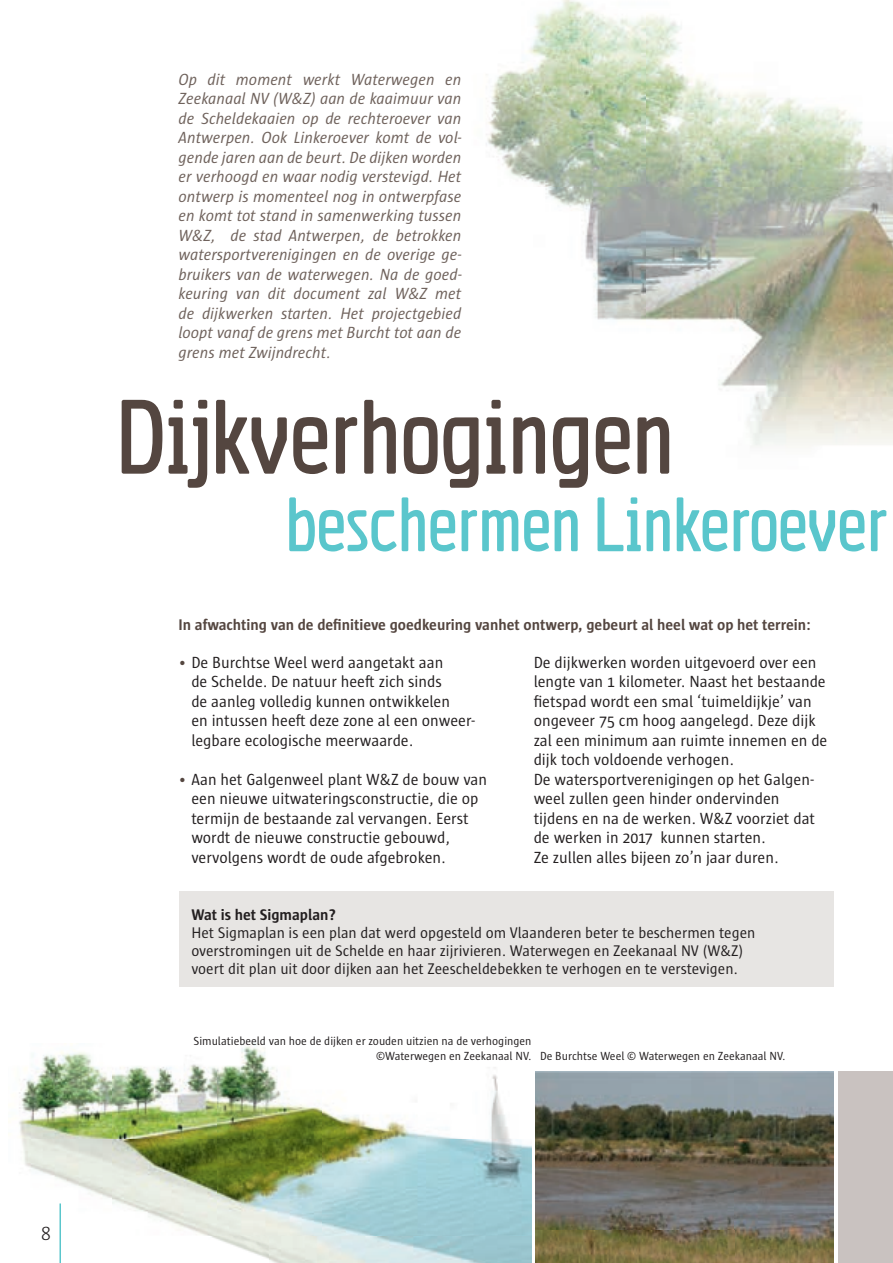
<style>
.page{position:relative;width:893px;height:1263px;background:#fff}
.page>*{position:absolute;margin:0;border:0;box-sizing:border-box;transform-origin:0 0}
.t1{font:72px "Antwerpen Tall Tall";color:#544640}
.t2{font:52.5px "Antwerpen Tall Tall";color:#5ac6cc}
.t3{font:300 19.5px "Sun Antwerpen";color:#231f20}
.t4{font:16.5px/19.5px "Sun Antwerpen";color:#231f20}
.t5{font:italic 16.5px/19.5px "Sun Antwerpen";color:#6f625c;text-align:justify}
.t6{font:15.75px/18px "Sun Antwerpen";color:#231f20}
.t7{font:700 15.75px "Sun Antwerpen";color:#544640}
.t8{font:700 15.75px "Sun Antwerpen";color:#231f20}
.t9{font:12px/15px "Sun Antwerpen";color:#231f20}
.s1{color:#544640}
</style>
<div class="page">
<img style="left:536px;top:1071px;width:297px;height:192px">
<img style="left:19px;top:1043px;width:512px;height:220px">
<img style="left:486px;top:0;width:407px;height:446px">
<div style="left:179px;top:891px;width:654px;height:95px;background:#e7e5e3"></div>
<div style="left:838px;top:1071px;width:55px;height:192px;background:#c9c2c0"></div>
<hr style="left:59px;top:1203px;width:2px;height:60px;background:#5ac6cc">
<p class="t3" style="left:41px;top:1222px;width:11px">8</p>
<p class="t5" style="left:179px;top:69px;width:284px">Op dit moment werkt Waterwegen en Zeekanaal NV (W&amp;Z) aan de kaaimuur van de Scheldekaaien op de rechteroever van Antwerpen. Ook Linkeroever komt de vol&shy;gende jaren aan de beurt. De dijken worden er verhoogd en waar nodig verstevigd. Het ontwerp is momenteel nog in ontwerpfase en komt tot stand in samenwerking tussen W&amp;Z, de stad Antwerpen, de betrokken watersportverenigingen en de overige ge&shy;bruikers van de waterwegen. Na de goed&shy;keuring van dit document zal W&amp;Z met de dijkwerken starten. Het projectgebied loopt vanaf de grens met Burcht tot aan de grens met Zwijndrecht.</p>
<h1 class="t1" style="left:116px;top:407px;width:559px">Dijkverhogingen</h1>
<h2 class="t2" style="left:285px;top:502px;width:604px">beschermen Linkeroever</h2>
<p class="t7" style="left:179px;top:616px;width:634px">In afwachting van de definitieve goedkeuring vanhet ontwerp, gebeurt al heel wat op het terrein:</p>
<p class="t4" style="left:191px;top:652px;width:285px;text-indent:-13px"><span class="s1">•</span> De Burchtse Weel werd aangetakt aan<br>de Schelde. De natuur heeft zich sinds<br>de aanleg volledig kunnen ontwikkelen<br>en intussen heeft deze zone al een onweer&shy;legbare ecologische meerwaarde.</p>
<p class="t4" style="left:191px;top:769px;width:297px;text-indent:-13px"><span class="s1">•</span> Aan het Galgenweel plant W&amp;Z de bouw van een nieuwe uitwateringsconstructie, die op termijn de bestaande zal vervangen. Eerst wordt de nieuwe constructie gebouwd, vervolgens wordt de oude afgebroken.</p>
<p class="t4" style="left:534px;top:652px;width:295px">De dijkwerken worden uitgevoerd over een lengte van 1 kilometer. Naast het bestaande fietspad wordt een smal ‘tuimeldijkje’ van ongeveer 75 cm hoog aangelegd. Deze dijk zal een minimum aan ruimte innemen en de dijk toch voldoende verhogen.<br>De watersportverenigingen op het Galgen&shy;weel zullen geen hinder ondervinden tijdens en na de werken. W&amp;Z voorziet dat de werken in 2017 kunnen starten.<br>Ze zullen alles bijeen zo’n jaar duren.</p>
<p class="t8" style="left:191px;top:905px;width:146px">Wat is het Sigmaplan?</p>
<p class="t6" style="left:191px;top:923px;width:565px">Het Sigmaplan is een plan dat werd opgesteld om Vlaanderen beter te beschermen tegen overstromingen uit de Schelde en haar zijrivieren. Waterwegen en Zeekanaal NV (W&amp;Z) voert dit plan uit door dijken aan het Zeescheldebekken te verhogen en te verstevigen.</p>
<p class="t9" style="left:376px;top:1033px;width:411px;text-indent:-182px">Simulatiebeeld van hoe de dijken er zouden uitzien na de verhogingen<br>©Waterwegen en Zeekanaal NV. De Burchtse Weel © Waterwegen en Zeekanaal NV.</p>
</div>
